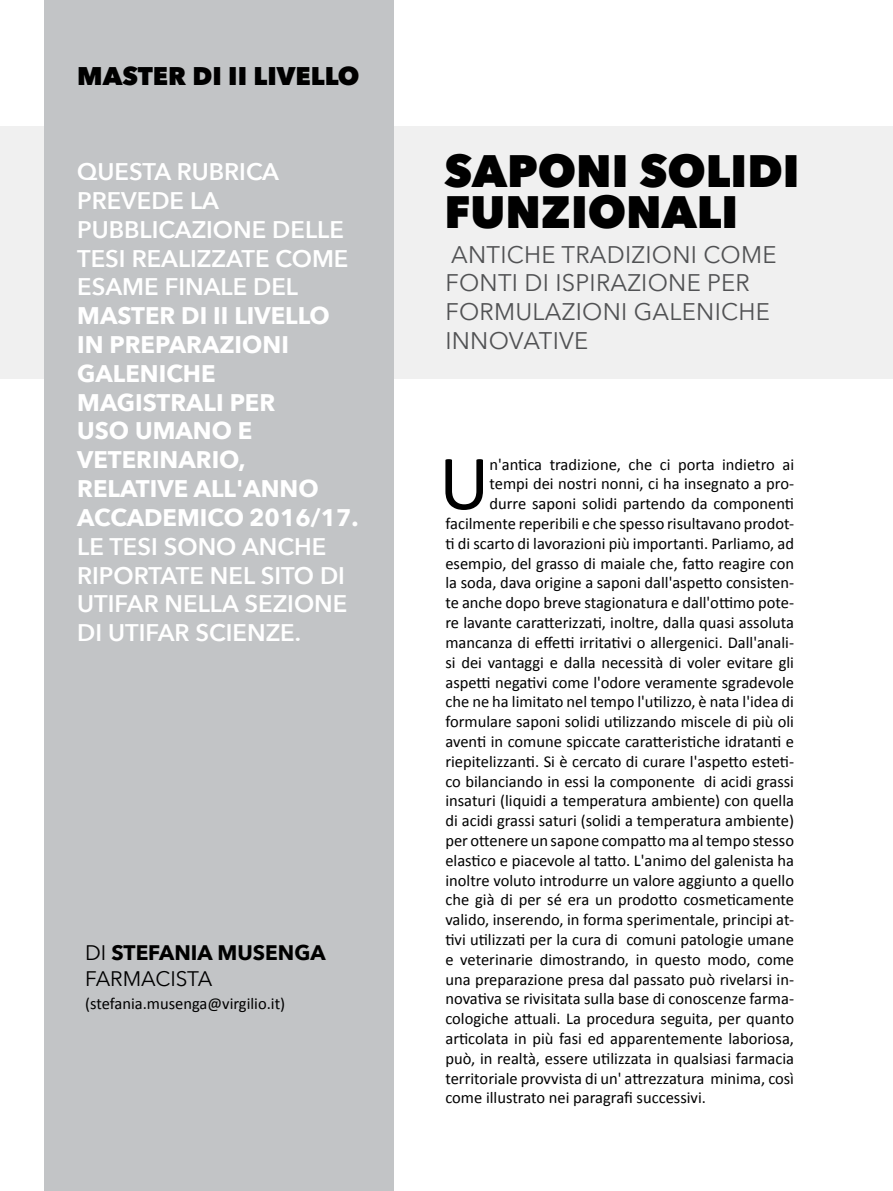
<style>
.page{position:relative;width:893px;height:1191px;background:#fff}
.page>*{position:absolute;margin:0;border:0;box-sizing:border-box;transform-origin:0 0}
.t1{font:78.9px "Calibri";color:#000}
.t2{font:800 45.3px/41.5px "Avenir Next";color:#000}
.t3{font:800 25.5px "Avenir Next";color:#000}
.t4{font:600 24px/28.8px "Avenir Next";color:#fff}
.t5{font:24px/28.8px "Avenir Next";letter-spacing:.01em;color:#515254}
.t6{font:700 21px/25.2px "Avenir Next";color:#000}
.t7{font:16.5px "Calibri";color:#000}
.s1{font-weight:700}
.s2{font-weight:400}
</style>
<div class="page">
<div style="left:0;top:126px;width:893px;height:253px;background:#f0f0f0"></div>
<div style="left:44px;top:0;width:349px;height:1191px;background:#c2c4c6"></div>
<p class="t3" style="left:77px;top:61px;width:284px">MASTER DI II LIVELLO</p>
<p class="t4" style="left:77px;top:157px;width:283px">QUESTA RUBRICA<br>PREVEDE LA<br>PUBBLICAZIONE DELLE<br>TESI REALIZZATE COME<br>ESAME FINALE DEL<br><span class="s1">MASTER DI II LIVELLO<br>IN PREPARAZIONI<br>GALENICHE<br>MAGISTRALI PER<br>USO UMANO E<br>VETERINARIO,<br>RELATIVE ALL'ANNO<br>ACCADEMICO 2016/17.<br></span>LE TESI SONO ANCHE<br>RIPORTATE NEL SITO DI<br>UTIFAR NELLA SEZIONE<br>DI UTIFAR SCIENZE.</p>
<p class="t2" style="left:444px;top:150px;width:357px">SAPONI SOLIDI<br>FUNZIONALI</p>
<p class="t5" style="left:445px;top:240px;width:333px">ANTICHE TRADIZIONI COME<br>FONTI DI ISPIRAZIONE PER<br>FORMULAZIONI GALENICHE<br>INNOVATIVE</p>
<p class="t1" style="left:439px;top:433px;width:52px">U</p>
<p class="t7" style="left:489px;top:454px;width:306px">n'antica tradizione, che ci porta indietro ai</p>
<p class="t7" style="left:489px;top:473px;width:306px">tempi dei nostri nonni, ci ha insegnato a pro-</p>
<p class="t7" style="left:489px;top:493px;width:306px">durre saponi solidi partendo da componenti</p>
<p class="t7" style="left:445px;top:513px;width:350px">facilmente reperibili e che spesso risultavano prodot-</p>
<p class="t7" style="left:445px;top:533px;width:350px">ti di scarto di lavorazioni più importanti. Parliamo, ad</p>
<p class="t7" style="left:445px;top:553px;width:350px">esempio, del grasso di maiale che, fatto reagire con</p>
<p class="t7" style="left:445px;top:572px;width:350px">la soda, dava origine a saponi dall'aspetto consisten-</p>
<p class="t7" style="left:445px;top:592px;width:350px">te anche dopo breve stagionatura e dall'ottimo pote-</p>
<p class="t7" style="left:445px;top:612px;width:350px">re lavante caratterizzati, inoltre, dalla quasi assoluta</p>
<p class="t7" style="left:445px;top:632px;width:350px">mancanza di effetti irritativi o allergenici. Dall'anali-</p>
<p class="t7" style="left:445px;top:652px;width:350px">si dei vantaggi e dalla necessità di voler evitare gli</p>
<p class="t7" style="left:445px;top:671px;width:350px">aspetti negativi come l'odore veramente sgradevole</p>
<p class="t7" style="left:445px;top:691px;width:350px">che ne ha limitato nel tempo l'utilizzo, è nata l'idea di</p>
<p class="t7" style="left:445px;top:711px;width:350px">formulare saponi solidi utilizzando miscele di più oli</p>
<p class="t7" style="left:445px;top:731px;width:350px">aventi in comune spiccate caratteristiche idratanti e</p>
<p class="t7" style="left:445px;top:751px;width:350px">riepitelizzanti. Si è cercato di curare l'aspetto esteti-</p>
<p class="t7" style="left:445px;top:770px;width:350px">co bilanciando in essi la componente di acidi grassi</p>
<p class="t7" style="left:445px;top:790px;width:350px">insaturi (liquidi a temperatura ambiente) con quella</p>
<p class="t7" style="left:445px;top:810px;width:350px">di acidi grassi saturi (solidi a temperatura ambiente)</p>
<p class="t7" style="left:445px;top:830px;width:350px">per ottenere un sapone compatto ma al tempo stesso</p>
<p class="t7" style="left:445px;top:850px;width:350px">elastico e piacevole al tatto. L'animo del galenista ha</p>
<p class="t7" style="left:445px;top:869px;width:350px">inoltre voluto introdurre un valore aggiunto a quello</p>
<p class="t7" style="left:445px;top:889px;width:350px">che già di per sé era un prodotto cosmeticamente</p>
<p class="t7" style="left:445px;top:909px;width:350px">valido, inserendo, in forma sperimentale, principi at-</p>
<p class="t7" style="left:445px;top:929px;width:350px">tivi utilizzati per la cura di comuni patologie umane</p>
<p class="t7" style="left:445px;top:949px;width:350px">e veterinarie dimostrando, in questo modo, come</p>
<p class="t7" style="left:445px;top:968px;width:350px">una preparazione presa dal passato può rivelarsi in-</p>
<p class="t7" style="left:445px;top:988px;width:350px">novativa se rivisitata sulla base di conoscenze farma-</p>
<p class="t7" style="left:445px;top:1008px;width:350px">cologiche attuali. La procedura seguita, per quanto</p>
<p class="t7" style="left:445px;top:1028px;width:350px">articolata in più fasi ed apparentemente laboriosa,</p>
<p class="t7" style="left:445px;top:1048px;width:350px">può, in realtà, essere utilizzata in qualsiasi farmacia</p>
<p class="t7" style="left:445px;top:1067px;width:350px">territoriale provvista di un' attrezzatura minima, così</p>
<p class="t7" style="left:445px;top:1087px;width:262px">come illustrato nei paragrafi successivi.</p>
<p class="t6" style="left:85px;top:940px;width:242px"><span class="s2">DI</span> STEFANIA MUSENGA<br><span class="s2">FARMACISTA</span></p>
<p class="t7" style="left:85px;top:992px;width:202px">(stefania.musenga@virgilio.it)</p>
</div>
